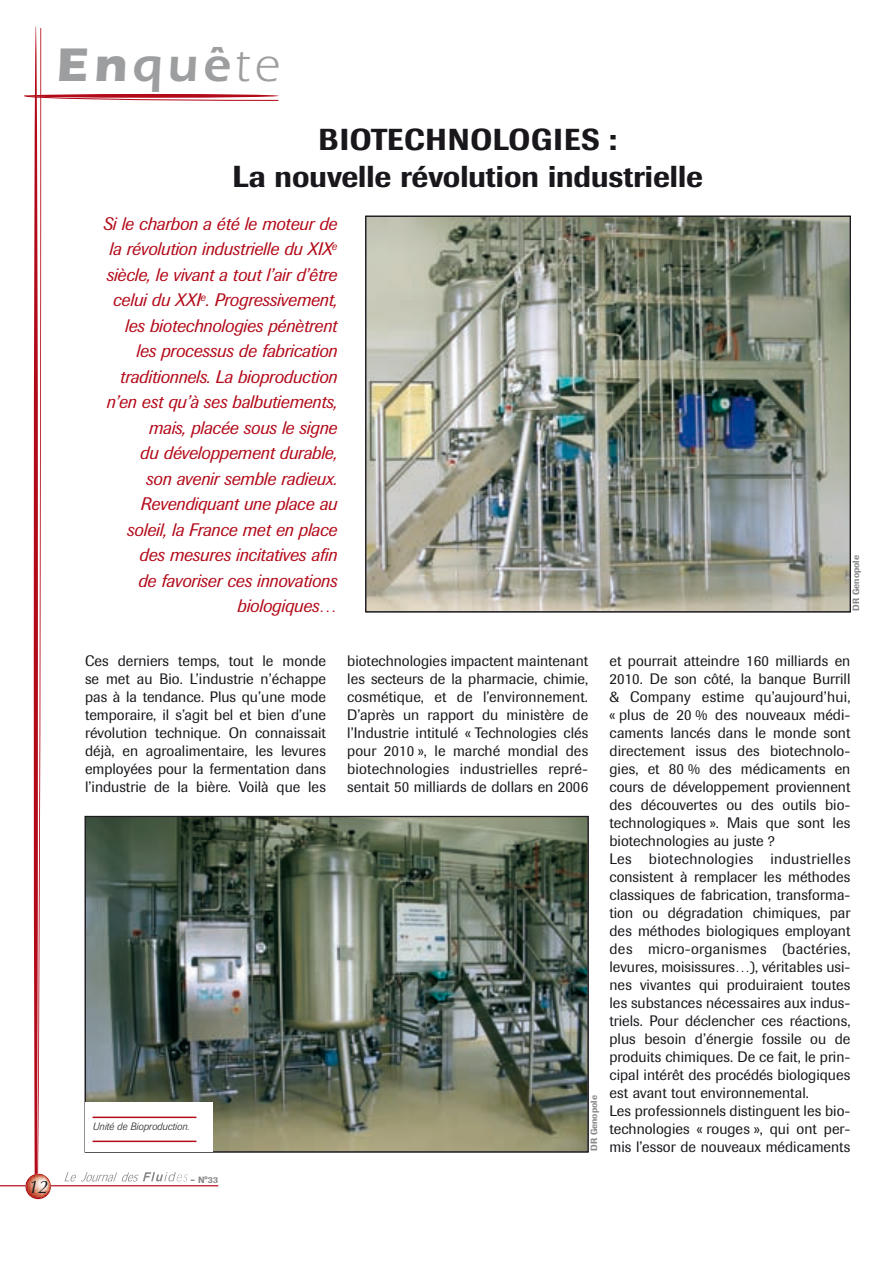
<style>
.page{position:relative;width:893px;height:1263px;background:#fff}
.page>*{position:absolute;margin:0;border:0;box-sizing:border-box;transform-origin:0 0}
.t1{font:600 48.75px "Itc Eras";color:#9d9ea0}
.t2{font:500 30px/37.5px "Imago";letter-spacing:.02em;color:#1a171c;text-align:center}
.t3{font:italic 18px/25.5px "Imago";letter-spacing:-.01em;color:#b30a19;text-align:right}
.t4{font:italic 18px "Optima";color:#1a171c}
.t5{font:15px/18px "Imago";color:#1a171c;text-align:justify}
.t6{font:italic 300 10.5px "Imago";color:#1a171c}
.t7{font:500 9px "Imago";color:#87888a}
.s1{font-weight:700}
.s2{font-weight:400}
.s3{font-size:10.5px}
</style>
<div class="page">
<hr style="left:0;top:1185px;width:218px;height:1px;background:#b30a19">
<svg style="left:23px;top:26px;width:256px;height:1173px"></svg>
<img style="left:368px;top:218px;width:480px;height:392px">
<img style="left:87px;top:818px;width:499px;height:332px">
<div style="left:85px;top:1103px;width:128px;height:49px;background:#fff"></div>
<hr style="left:93px;top:1116px;width:103px;height:2px;background:#b30a19">
<hr style="left:93px;top:1140px;width:103px;height:2px;background:#b30a19">
<h1 class="t1" style="left:56px;top:36px;width:225px"><span class="s1">En</span>quê<span class="s2">te</span></h1>
<p class="t4" style="left:28px;top:1176px;width:22px">12</p>
<h2 class="t2" style="left:232px;top:120px;width:472px">Biotechnologies :<br>La nouvelle révolution industrielle</h2>
<p class="t3" style="left:103px;top:211px;width:236px">Si le charbon a été le moteur de la révolution industrielle du XIX<sup>e </sup>siècle, le vivant a tout l’air d’être celui du XXI<sup>e</sup>. Progressivement, les biotechnologies pénètrent les processus de fabrication traditionnels. La bioproduction n’en est qu’à ses balbutiements, mais, placée sous le signe<br>du développement durable,<br>son avenir semble radieux.<br>Revendiquant une place au soleil, la France met en place des mesures incitatives afin<br>de favoriser ces innovations biologiques…</p>
<p class="t5" style="left:85px;top:652px;width:242px">Ces derniers temps, tout le monde se met au Bio. L’industrie n’échappe pas à la tendance. Plus qu’une mode temporaire, il s’agit bel et bien d’une révolution technique. On connaissait déjà, en agroalimentaire, les levures employées pour la fermentation dans l’industrie de la bière. Voilà que les</p>
<p class="t5" style="left:347px;top:652px;width:242px">biotechnologies impactent maintenant les secteurs de la pharmacie, chimie, cosmétique, et de l’environnement.<br>D’après un rapport du ministère de l’Industrie intitulé « Technologies clés pour 2010 », le marché mondial des biotechnologies industrielles repré&shy;sentait 50 milliards de dollars en 2006</p>
<p class="t5" style="left:609px;top:652px;width:243px;text-align:left">et pourrait atteindre 160 milliards en 2010. De son côté, la banque Burrill &amp; Company estime qu’aujourd’hui, « plus de 20 % des nouveaux médi&shy;caments lancés dans le monde sont directement issus des biotechnolo&shy;gies, et 80 % des médicaments en cours de développement proviennent des découvertes ou des outils bio&shy;technologiques ». Mais que sont les biotechnologies au juste ?<br>Les biotechnologies industrielles consistent à remplacer les méthodes classiques de fabrication, transforma&shy;tion ou dégradation chimiques, par des méthodes biologiques employant des micro-organismes (bactéries, levures, moisissures…), véritables usi&shy;nes vivantes qui produiraient toutes les substances nécessaires aux indus&shy;triels. Pour déclencher ces réactions, plus besoin d’énergie fossile ou de produits chimiques. De ce fait, le prin&shy;cipal intérêt des procédés biologiques est avant tout environnemental.<br>Les professionnels distinguent les bio&shy;technologies « rouges », qui ont per&shy;mis l’essor de nouveaux médicaments</p>
<p class="t7" style="left:850px;top:611px;width:57px;rotate:-90deg">DR Genopole</p>
<p class="t7" style="left:589px;top:1151px;width:57px;rotate:-90deg">DR Genopole</p>
<p class="t6" style="left:93px;top:1120px;width:98px">Unité de Bioproduction.</p>
<p class="t7" style="left:190px;top:1174px;width:29px"><span class="s3">-</span> N°33</p>
</div>
